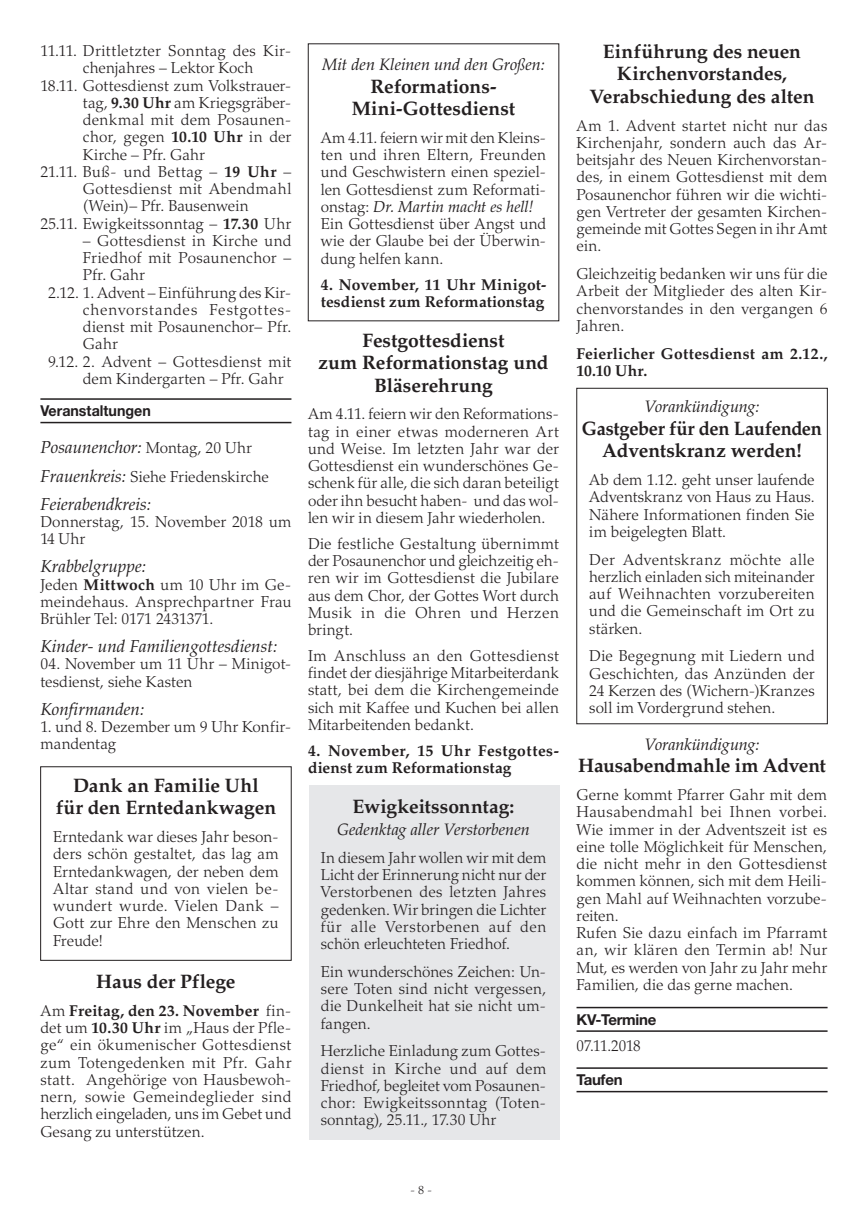
<style>
.page{position:relative;width:868px;height:1212px;background:#fff}
.page>*{position:absolute;margin:0;border:0;box-sizing:border-box;transform-origin:0 0}
.t1{font:700 19.5px/22.5px "Palatino LT";letter-spacing:-.005em;color:#231f20;text-align:center}
.t2{font:700 19.5px/22.5px "Palatino LT";letter-spacing:-.005em;color:#231f20;text-align:center;scale:.94 1}
.t3{font:italic 17.25px "Palatino LT";color:#231f20}
.t4{font:italic 16.5px "Palatino LT";letter-spacing:-.005em;color:#231f20}
.t5{font:300 15.75px/17.2px "Palatino LT";letter-spacing:.01em;color:#231f20;text-align:justify}
.t6{font:700 15.75px/17.2px "Palatino LT";letter-spacing:.015em;color:#231f20}
.t7{font:300 15.75px "Palatino LT";letter-spacing:.055em;color:#231f20}
.t8{font:300 15.75px "Palatino LT";letter-spacing:.01em;color:#231f20;scale:.95 1}
.t9{font:700 15px "Helvetica Neue";letter-spacing:-.01em;color:#231f20}
.t10{font:700 15px "Helvetica Neue";letter-spacing:-.01em;color:#231f20;scale:.95 1}
.t11{font:300 12px "Palatino LT";color:#231f20}
.s1{font-weight:700}
.s2{font-weight:300;font-style:normal;font-size:15.75px}
.s3{font-weight:400;font-style:italic;font-size:17.25px}
.s4{font-weight:400;font-style:italic}
</style>
<div class="page">
<div style="left:309px;top:786px;width:250px;height:354px;background:#e6e7e9"></div>
<div style="left:576px;top:388px;width:251px;height:336px;border:1px solid #231f20"></div>
<hr style="left:40px;top:398px;width:251px;height:2px;background:#231f20">
<hr style="left:40px;top:422px;width:251px;height:1px;background:#231f20">
<div style="left:40px;top:766px;width:251px;height:194px;border:1px solid #231f20"></div>
<hr style="left:576px;top:1007px;width:251px;height:1px;background:#231f20">
<hr style="left:576px;top:1030px;width:251px;height:2px;background:#231f20">
<hr style="left:576px;top:1067px;width:251px;height:2px;background:#231f20">
<hr style="left:576px;top:1091px;width:251px;height:1px;background:#231f20">
<p class="t5" style="left:40px;top:42px;width:252px">11.11. Drittletzter Sonntag des Kir-</p>
<p class="t5" style="left:83px;top:60px;width:172px">chenjahres – Lektor Koch</p>
<p class="t5" style="left:40px;top:77px;width:252px">18.11. Gottesdienst zum Volkstrauer-</p>
<p class="t5" style="left:83px;top:94px;width:210px">tag, <span class="s1">9.30 Uhr</span> am Kriegsgräber-</p>
<p class="t5" style="left:83px;top:111px;width:210px">denkmal mit dem Posaunen-</p>
<p class="t5" style="left:83px;top:129px;width:210px">chor, gegen <span class="s1">10.10 Uhr</span> in der</p>
<p class="t5" style="left:83px;top:146px;width:124px">Kirche – Pfr. Gahr</p>
<p class="t5" style="left:40px;top:163px;width:252px">21.11. Buß- und Bettag – <span class="s1">19 Uhr</span> –</p>
<p class="t5" style="left:83px;top:180px;width:210px">Gottesdienst mit Abendmahl</p>
<p class="t5" style="left:83px;top:198px;width:167px">(Wein)– Pfr. Bausenwein</p>
<p class="t5" style="left:40px;top:215px;width:252px">25.11. Ewigkeitssonntag – <span class="s1">17.30</span> Uhr</p>
<p class="t5" style="left:83px;top:232px;width:210px">– Gottesdienst in Kirche und</p>
<p class="t5" style="left:83px;top:249px;width:210px">Friedhof mit Posaunenchor –</p>
<p class="t5" style="left:83px;top:267px;width:64px">Pfr. Gahr</p>
<p class="t5" style="left:48px;top:284px;width:245px">2.12. 1. Advent – Einführung des Kir-</p>
<p class="t7" style="left:83px;top:300px;width:210px">chenvorstandes Festgottes-</p>
<p class="t5" style="left:83px;top:318px;width:210px">dienst mit Posaunenchor– Pfr.</p>
<p class="t5" style="left:83px;top:336px;width:36px">Gahr</p>
<p class="t5" style="left:48px;top:353px;width:245px">9.12. 2. Advent – Gottesdienst mit</p>
<p class="t5" style="left:83px;top:370px;width:202px">dem Kindergarten – Pfr. Gahr</p>
<p class="t10" style="left:40px;top:402px;width:118px">Veranstaltungen</p>
<p class="t3" style="left:40px;top:437px;width:213px">Posaunenchor: <span class="s2">Montag, 20 Uhr</span></p>
<p class="t5" style="left:40px;top:468px;width:230px"><span class="s3">Frauenkreis:</span> Siehe Friedenskirche</p>
<p class="t3" style="left:40px;top:494px;width:112px">Feierabendkreis:</p>
<p class="t5" style="left:40px;top:513px;width:252px">Donnerstag, 15. November 2018 um<br>14 Uhr</p>
<p class="t3" style="left:40px;top:556px;width:107px">Krabbelgruppe:</p>
<p class="t5" style="left:40px;top:576px;width:252px">Jeden <span class="s1">Mittwoch</span> um 10 Uhr im Ge&shy;meindehaus. Ansprechpartner Frau Brühler Tel: 0171 2431371.</p>
<p class="t3" style="left:40px;top:636px;width:238px">Kinder- und Familiengottesdienst:</p>
<p class="t5" style="left:40px;top:656px;width:252px">04. November um 11 Uhr – Minigot&shy;tesdienst, siehe Kasten</p>
<p class="t3" style="left:40px;top:699px;width:105px">Konfirmanden:</p>
<p class="t5" style="left:40px;top:718px;width:252px">1. und 8. Dezember um 9 Uhr Konfir&shy;mandentag</p>
<p class="t1" style="left:56px;top:774px;width:222px">Dank an Familie Uhl<br>für den Erntedankwagen</p>
<p class="t5" style="left:53px;top:828px;width:227px">Erntedank war dieses Jahr beson&shy;ders schön gestaltet, das lag am Erntedankwagen, der neben dem Altar stand und von vielen be&shy;wundert wurde. Vielen Dank – Gott zur Ehre den Menschen zu Freude!</p>
<p class="t1" style="left:96px;top:970px;width:141px">Haus der Pflege</p>
<p class="t5" style="left:40px;top:1002px;width:252px">Am <span class="s1">Freitag, den 23. November</span> fin&shy;det um <span class="s1">10.30 Uhr</span> im „Haus der Pfle&shy;ge“ ein ökumenischer Gottesdienst zum Totengedenken mit Pfr. Gahr statt. Angehörige von Hausbewoh&shy;nern, sowie Gemeindeglieder sind herzlich eingeladen, uns im Gebet und Gesang zu unterstützen.</p>
<p class="t4" style="left:322px;top:55px;width:224px">Mit den Kleinen und den Großen:</p>
<p class="t1" style="left:352px;top:75px;width:165px">Reformations-<br>Mini-Gottesdienst</p>
<p class="t5" style="left:321px;top:129px;width:227px;text-align:left">Am 4.11. feiern wir mit den Kleins&shy;ten und ihren Eltern, Freunden und Geschwistern einen speziel&shy;len Gottesdienst zum Reformati&shy;onstag: <span class="s4">Dr. Martin macht es hell!<br></span>Ein Gottesdienst über Angst und wie der Glaube bei der Überwin&shy;dung helfen kann.</p>
<p class="t6" style="left:321px;top:276px;width:227px">4. November, 11 Uhr Minigot&shy;tesdienst zum Reformationstag</p>
<p class="t1" style="left:318px;top:329px;width:232px">Festgottesdienst<br>zum Reformationstag und<br>Bläserehrung</p>
<p class="t5" style="left:308px;top:406px;width:252px">Am 4.11. feiern wir den Reformations&shy;tag in einer etwas moderneren Art und Weise. Im letzten Jahr war der Gottesdienst ein wunderschönes Ge&shy;schenk für alle, die sich daran beteiligt oder ihn besucht haben- und das wol&shy;len wir in diesem Jahr wiederholen.</p>
<p class="t5" style="left:308px;top:535px;width:252px">Die festliche Gestaltung übernimmt der Posaunenchor und gleichzeitig eh&shy;ren wir im Gottesdienst die Jubilare aus dem Chor, der Gottes Wort durch Musik in die Ohren und Herzen bringt.</p>
<p class="t5" style="left:308px;top:647px;width:252px">Im Anschluss an den Gottesdienst findet der diesjährige Mitarbeiterdank statt, bei dem die Kirchengemeinde sich mit Kaffee und Kuchen bei allen Mitarbeitenden bedankt.</p>
<p class="t6" style="left:308px;top:742px;width:252px">4. November, 15 Uhr Festgottes&shy;dienst zum Reformationstag</p>
<p class="t1" style="left:352px;top:795px;width:163px">Ewigkeitssonntag:</p>
<p class="t4" style="left:337px;top:820px;width:194px">Gedenktag aller Verstorbenen</p>
<p class="t5" style="left:321px;top:849px;width:227px">In diesem Jahr wollen wir mit dem Licht der Erinnerung nicht nur der Verstorbenen des letzten Jahres gedenken. Wir bringen die Lichter für alle Verstorbenen auf den schön erleuchteten Friedhof.</p>
<p class="t5" style="left:321px;top:963px;width:227px">Ein wunderschönes Zeichen: Un&shy;sere Toten sind nicht vergessen, die Dunkelheit hat sie nicht um&shy;fangen.</p>
<p class="t5" style="left:321px;top:1043px;width:227px">Herzliche Einladung zum Gottes&shy;dienst in Kirche und auf dem Friedhof, begleitet vom Posaunen&shy;chor: Ewigkeitssonntag (Toten&shy;sonntag), 25.11., 17.30 Uhr</p>
<p class="t1" style="left:589px;top:40px;width:226px">Einführung des neuen<br>Kirchenvorstandes,<br>Verabschiedung des alten</p>
<p class="t5" style="left:576px;top:117px;width:252px">Am 1. Advent startet nicht nur das Kirchenjahr, sondern auch das Ar&shy;beitsjahr des Neuen Kirchenvorstan&shy;des, in einem Gottesdienst mit dem Posaunenchor führen wir die wichti&shy;gen Vertreter der gesamten Kirchen&shy;gemeinde mit Gottes Segen in ihr Amt ein.</p>
<p class="t5" style="left:576px;top:265px;width:252px">Gleichzeitig bedanken wir uns für die Arbeit der Mitglieder des alten Kir&shy;chenvorstandes in den vergangen 6<br>Jahren.</p>
<p class="t6" style="left:576px;top:345px;width:252px">Feierlicher Gottesdienst am 2.12.,<br>10.10 Uhr.</p>
<p class="t4" style="left:644px;top:397px;width:116px">Vorankündigung:</p>
<p class="t2" style="left:582px;top:417px;width:257px">Gastgeber für den Laufenden<br>Adventskranz werden!</p>
<p class="t5" style="left:589px;top:471px;width:227px">Ab dem 1.12. geht unser laufende Adventskranz von Haus zu Haus.<br>Nähere Informationen finden Sie im beigelegten Blatt.</p>
<p class="t5" style="left:589px;top:551px;width:227px">Der Adventskranz möchte alle herzlich einladen sich miteinander auf Weihnachten vorzubereiten und die Gemeinschaft im Ort zu stärken.</p>
<p class="t5" style="left:589px;top:648px;width:227px">Die Begegnung mit Liedern und Geschichten, das Anzünden der 24 Kerzen des (Wichern-)Kranzes soll im Vordergrund stehen.</p>
<p class="t4" style="left:644px;top:734px;width:116px">Vorankündigung:</p>
<p class="t1" style="left:578px;top:754px;width:249px">Hausabendmahle im Advent</p>
<p class="t5" style="left:576px;top:786px;width:252px;text-align:left">Gerne kommt Pfarrer Gahr mit dem<br>Hausabendmahl bei Ihnen vorbei.<br>Wie immer in der Adventszeit ist es eine tolle Möglichkeit für Menschen, die nicht mehr in den Gottesdienst kommen können, sich mit dem Heili&shy;gen Mahl auf Weihnachten vorzube&shy;reiten.<br>Rufen Sie dazu einfach im Pfarramt an, wir klären den Termin ab! Nur<br>Mut, es werden von Jahr zu Jahr mehr<br>Familien, die das gerne machen.</p>
<p class="t9" style="left:576px;top:1010px;width:81px">KV-Termine</p>
<p class="t8" style="left:576px;top:1036px;width:69px">07.11.2018</p>
<p class="t9" style="left:576px;top:1071px;width:48px">Taufen</p>
<p class="t11" style="left:410px;top:1183px;width:24px">- 8 -</p>
</div>
